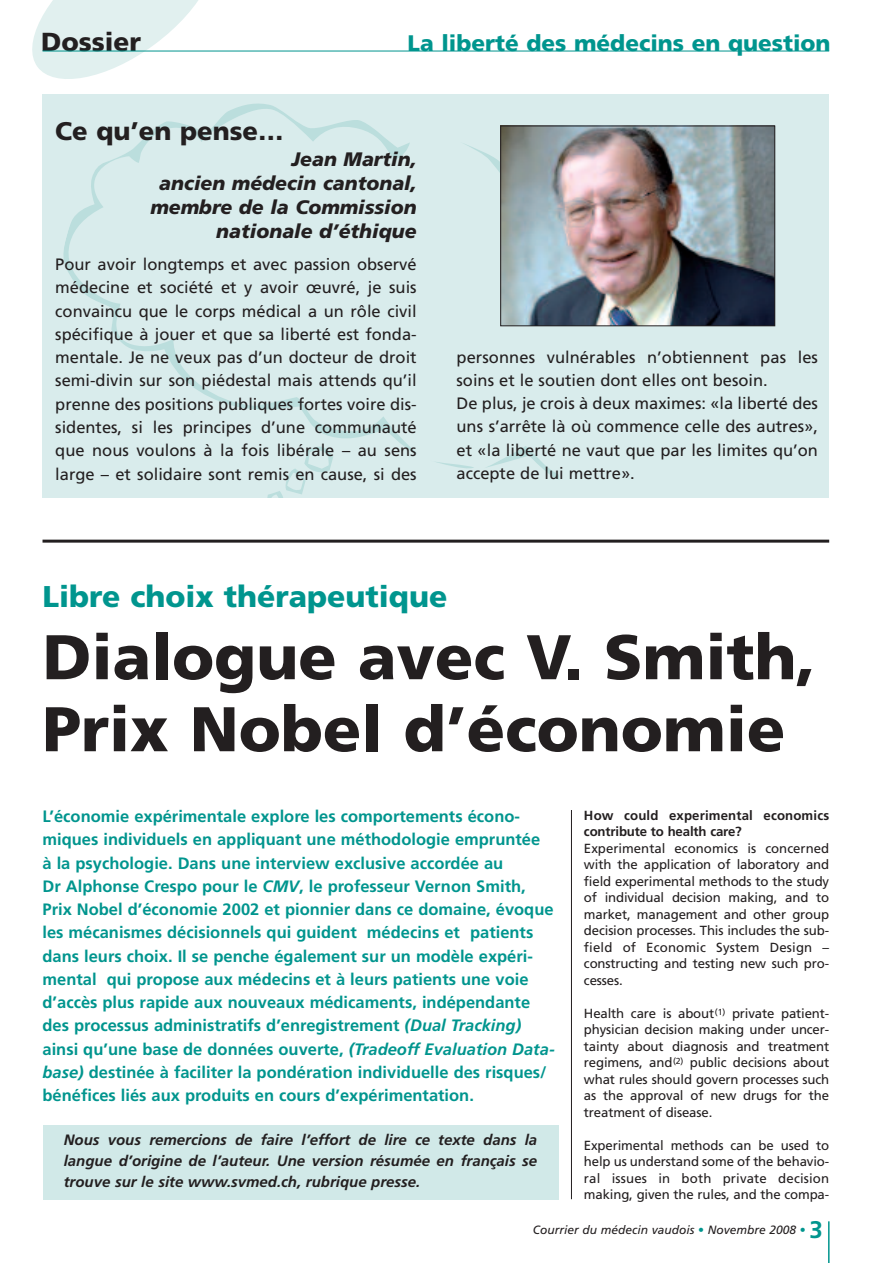
<style>
.page{position:relative;width:893px;height:1263px;background:#fff}
.page>*{position:absolute;margin:0;border:0;box-sizing:border-box;transform-origin:0 0}
.t1{font:900 63px/72px "Frutiger";color:#231f20}
.t2{font:900 30px "Frutiger";color:#00958e}
.t3{font:900 26.1px "Frutiger";color:#231f20}
.t4{font:900 25.5px "Frutiger";color:#231f20}
.t5{font:900 22.5px "Frutiger";color:#00958e}
.t6{font:italic 900 19.5px/24px "Frutiger";color:#231f20;text-align:right}
.t7{font:700 16.5px/23.2px "Frutiger";color:#00958e}
.t8{font:16.5px/23.2px "Frutiger";color:#231f20;text-align:justify}
.t9{font:italic 700 15px/21px "Frutiger";color:#231f20;text-align:justify}
.t10{font:13.2px/16.5px "Frutiger";letter-spacing:-.01em;color:#231f20;text-align:justify}
.t11{font:700 13.2px/16.5px "Frutiger";letter-spacing:.01em;color:#231f20}
.t12{font:italic 12px "Frutiger";color:#231f20}
.s1{font-style:italic}
.s2{font-weight:700;font-style:normal;color:#00958e}
.s3{font-weight:700;font-style:normal;font-size:24px;color:#00958e}
</style>
<div class="page">
<hr style="left:828px;top:1221px;width:2px;height:42px;background:#00958e">
<svg style="left:32px;top:0;width:195px;height:79px"></svg>
<div style="left:43px;top:94px;width:786px;height:403px;background:#d9ecec"></div>
<svg style="left:63px;top:103px;width:495px;height:394px"></svg>
<hr style="left:571px;top:810px;width:1px;height:389px;background:#231f20">
<img style="left:502px;top:128px;width:271px;height:196px">
<div style="left:500px;top:126px;width:275px;height:200px;border:1px solid #231f20"></div>
<hr style="left:43px;top:540px;width:786px;height:3px;background:#231f20">
<hr style="left:43px;top:51px;width:786px;height:1px;background:#00958e">
<div style="left:43px;top:1125px;width:515px;height:74px;background:#d1e9e8"></div>
<h3 class="t3" style="left:41px;top:31px;width:102px">Dossier</h3>
<h3 class="t5" style="left:408px;top:34px;width:425px">La liberté des médecins en question</h3>
<h3 class="t4" style="left:55px;top:121px;width:230px">Ce qu’en pense…</h3>
<p class="t6" style="left:150px;top:149px;width:268px">Jean Martin,<br>ancien médecin cantonal, membre de la Commission nationale d’éthique</p>
<p class="t8" style="left:55px;top:254px;width:363px">Pour avoir longtemps et avec passion observé médecine et société et y avoir œuvré, je suis convaincu que le corps médical a un rôle civil spécifique à jouer et que sa liberté est fonda&shy;mentale. Je ne veux pas d’un docteur de droit semi-divin sur son piédestal mais attends qu’il prenne des positions publiques fortes voire dis&shy;sidentes, si les principes d’une communauté que nous voulons à la fois libérale – au sens large – et solidaire sont remis en cause, si des</p>
<p class="t8" style="left:457px;top:347px;width:363px;text-align:left">personnes vulnérables n’obtiennent pas les soins et le soutien dont elles ont besoin.<br>De plus, je crois à deux maximes: «la liberté des uns s’arrête là où commence celle des autres», et «la liberté ne vaut que par les limites qu’on accepte de lui mettre».</p>
<h2 class="t2" style="left:43px;top:585px;width:406px">Libre choix thérapeutique</h2>
<h1 class="t1" style="left:43px;top:626px;width:775px">Dialogue avec V. Smith,<br>Prix Nobel d’économie</h1>
<p class="t7" style="left:43px;top:806px;width:514px">L’économie expérimentale explore les comportements écono&shy;miques individuels en appliquant une méthodologie empruntée<br>à la psychologie. Dans une interview exclusive accordée au<br>Dr Alphonse Crespo pour le <span class="s1">CMV</span>, le professeur Vernon Smith, Prix Nobel d’économie 2002 et pionnier dans ce domaine, évoque les mécanismes décisionnels qui guident médecins et patients dans leurs choix. Il se penche également sur un modèle expéri&shy;mental qui propose aux médecins et à leurs patients une voie d’accès plus rapide aux nouveaux médicaments, indépendante des processus administratifs d’enregistrement <span class="s1">(Dual Tracking) </span>ainsi qu’une base de données ouverte, <span class="s1">(Tradeoff Evaluation Data&shy;base)</span> destinée à faciliter la pondération individuelle des risques/ bénéfices liés aux produits en cours d’expérimentation.</p>
<p class="t9" style="left:64px;top:1130px;width:475px">Nous vous remercions de faire l’effort de lire ce texte dans la langue d’origine de l’auteur. Une version résumée en français se trouve sur le site www.svmed.ch, rubrique presse.</p>
<p class="t11" style="left:584px;top:808px;width:247px">How could experimental economics contribute to health care?</p>
<p class="t10" style="left:584px;top:841px;width:247px">Experimental economics is concerned with the application of laboratory and field experimental methods to the study of individual decision making, and to market, management and other group decision processes. This includes the sub&shy;field of Economic System Design – constructing and testing new such pro&shy;cesses.</p>
<p class="t10" style="left:584px;top:1006px;width:247px">Health care is about<sup>(1)</sup> private patient&shy;physician decision making under uncer&shy;tainty about diagnosis and treatment regimens, and<sup>(2)</sup> public decisions about what rules should govern processes such as the approval of new drugs for the treatment of disease.</p>
<p class="t10" style="left:584px;top:1138px;width:247px">Experimental methods can be used to help us understand some of the behavio&shy;ral issues in both private decision making, given the rules, and the compa-</p>
<p class="t12" style="left:533px;top:1225px;width:292px">Courrier du médecin vaudois <span class="s2">•</span> Novembre 2008 <span class="s2">•</span> <span class="s3">3</span></p>
</div>
